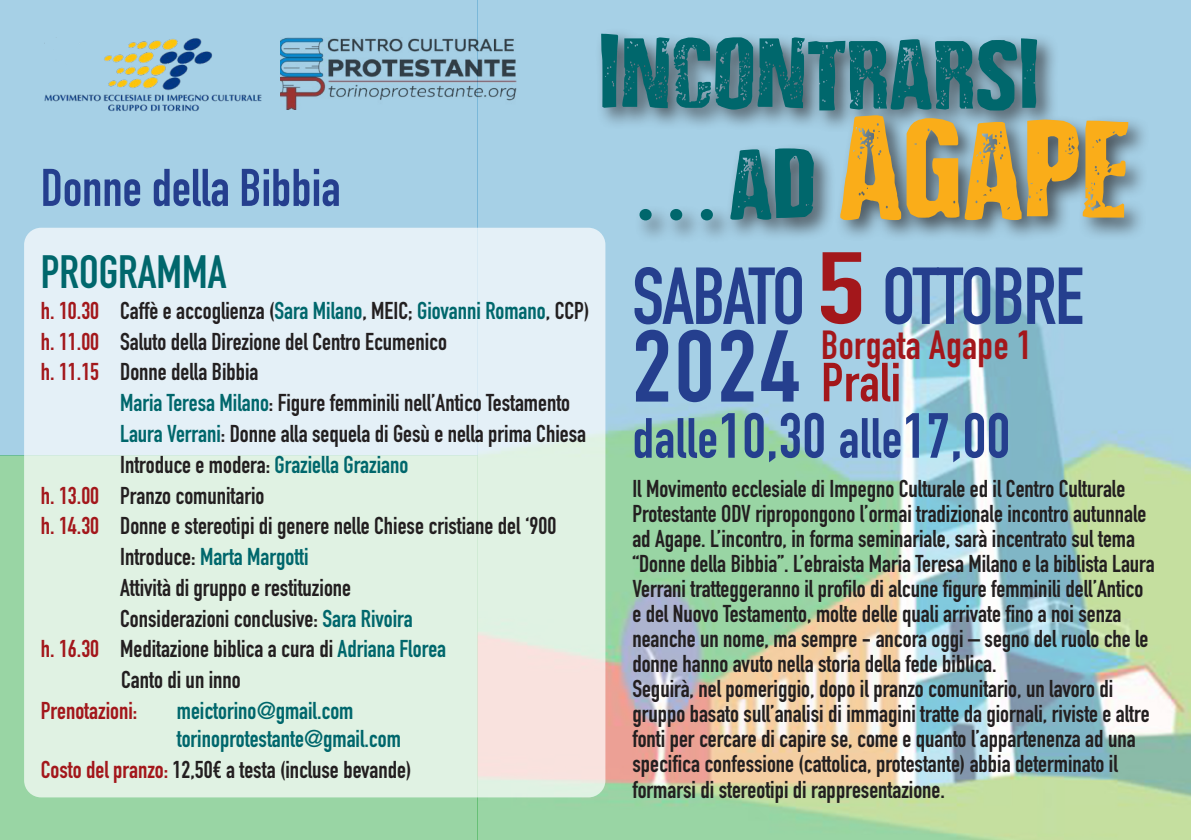
<style>
.page{position:relative;width:1191px;height:840px;background:#fff}
.page>*{position:absolute;margin:0;border:0;box-sizing:border-box;transform-origin:0 0}
.t1{font:120px "Depressionist 3 Revisited";letter-spacing:-.01em;color:#faad19}
.t2{font:700 100px "DIN Condensed";color:#253f8e;scale:1.06 1}
.t3{font:86px "Depressionist 3 Revisited";letter-spacing:-.01em;color:#00676c}
.t4{font:700 79.2px "DIN Condensed";letter-spacing:-.02em;color:#253f8e}
.t5{font:700 62.6px "DIN Condensed";letter-spacing:.01em;color:#253f8e}
.t6{font:700 54px "DIN Condensed";letter-spacing:.01em;color:#a3171b}
.t7{font:700 52px "DIN Condensed";color:#253f8e}
.t8{font:700 46px "DIN Condensed";color:#00676c}
.t9{font:700 40px "DIN Condensed";letter-spacing:.01em;color:#a3171b}
.t10{font:700 24px/25px "DIN Condensed";color:#231f20}
.t11{font:700 24px "DIN Condensed";color:#00676c}
.t12{font:700 24px "DIN Condensed";color:#a3171b}
.s1{color:#a3171b}
.s2{color:#00676c}
.s3{color:#231f20}
.s4{font-family:"Mail Ray Stuff";font-size:62px;color:#00676c}
.s5{font-size:86px;color:#00676c}
.s6{font-size:100px;color:#a3171b}
.s7{font-size:55.6px}
</style>
<div class="page">
<img style="left:478px;top:0;width:713px;height:839px">
<div style="left:0;top:0;width:478px;height:455px;background:#a6d0e6"></div>
<div style="left:0;top:455px;width:478px;height:384px;background:#99d5a4"></div>
<img style="left:45px;top:38px;width:216px;height:73px">
<img style="left:281px;top:38px;width:235px;height:72px">
<div style="left:595px;top:27px;width:555px;height:216px;background:#231f20;opacity:.7"></div>
<svg style="left:24px;top:227px;width:581px;height:570px;background:#e2f0ea"></svg>
<p class="t7" style="left:41px;top:152px;width:301px">Donne della Bibbia</p>
<p class="t8" style="left:41px;top:241px;width:187px">PROGRAMMA</p>
<p class="t10" style="left:41px;top:298px;width:550px"><span class="s1">h. 10.30</span> Caffè e accoglienza (<span class="s2">Sara Milano</span>, MEIC; <span class="s2">Giovanni Romano</span>, CCP)</p>
<p class="t10" style="left:41px;top:328px;width:407px"><span class="s1">h. 11.00</span> Saluto della Direzione del Centro Ecumenico</p>
<p class="t10" style="left:41px;top:359px;width:219px"><span class="s1">h. 11.15</span> Donne della Bibbia</p>
<p class="t10" style="left:120px;top:390px;width:451px"><span class="s2">Maria Teresa Milano</span>: Figure femminili nell’Antico Testamento</p>
<p class="t10" style="left:120px;top:420px;width:467px"><span class="s2">Laura Verrani</span>: Donne alla sequela di Gesù e nella prima Chiesa</p>
<p class="t10" style="left:120px;top:451px;width:289px">Introduce e modera: <span class="s2">Graziella Graziano</span></p>
<p class="t10" style="left:41px;top:482px;width:225px"><span class="s1">h. 13.00</span> Pranzo comunitario</p>
<p class="t10" style="left:41px;top:513px;width:517px"><span class="s1">h. 14.30</span> Donne e stereotipi di genere nelle Chiese cristiane del ‘900</p>
<p class="t11" style="left:120px;top:540px;width:190px"><span class="s3">Introduce:</span> Marta Margotti</p>
<p class="t10" style="left:120px;top:574px;width:232px">Attività di gruppo e restituzione</p>
<p class="t10" style="left:120px;top:605px;width:294px">Considerazioni conclusive: <span class="s2">Sara Rivoira</span></p>
<p class="t10" style="left:41px;top:636px;width:407px"><span class="s1">h. 16.30</span> Meditazione biblica a cura di <span class="s2">Adriana Florea</span></p>
<p class="t10" style="left:121px;top:666px;width:121px">Canto di un inno</p>
<p class="t12" style="left:41px;top:693px;width:98px">Prenotazioni:</p>
<p class="t11" style="left:177px;top:693px;width:178px">meictorino@gmail.com</p>
<p class="t11" style="left:177px;top:721px;width:225px">torinoprotestante@gmail.com</p>
<p class="t10" style="left:41px;top:756px;width:372px"><span class="s1">Costo del pranzo:</span> 12,50€ a testa (incluse bevande)</p>
<p class="t3" style="left:598px;top:29px;width:443px">INCONTRARSI</p>
<p class="t1" style="left:623px;top:107px;width:510px"><span class="s4">…</span><span class="s5">AD</span> AGAPE</p>
<p class="t4" style="left:632px;top:243px;width:453px">SABATO <span class="s6">5</span> OTTOBRE</p>
<p class="t2" style="left:632px;top:299px;width:159px">2024</p>
<p class="t9" style="left:821px;top:318px;width:212px">Borgata Agape 1</p>
<p class="t6" style="left:821px;top:346px;width:81px">Prali</p>
<p class="t5" style="left:632px;top:393px;width:379px"><span class="s7">dalle</span>10,30 <span class="s7">alle</span>17,00</p>
<p class="t10" style="left:632px;top:476px;width:524px">Il Movimento ecclesiale di Impegno Culturale ed il Centro Culturale Protestante ODV ripropongono l’ormai tradizionale incontro autunnale ad Agape. L’incontro, in forma seminariale, sarà incentrato sul tema “Donne della Bibbia”. L’ebraista Maria Teresa Milano e la biblista Laura Verrani tratteggeranno il profilo di alcune figure femminili dell’Antico e del Nuovo Testamento, molte delle quali arrivate fino a noi senza neanche un nome, ma sempre - ancora oggi – segno del ruolo che le donne hanno avuto nella storia della fede biblica.</p>
<p class="t10" style="left:632px;top:676px;width:519px">Seguirà, nel pomeriggio, dopo il pranzo comunitario, un lavoro di gruppo basato sull’analisi di immagini tratte da giornali, riviste e altre fonti per cercare di capire se, come e quanto l’appartenenza ad una specifica confessione (cattolica, protestante) abbia determinato il formarsi di stereotipi di rappresentazione.</p>
</div>
